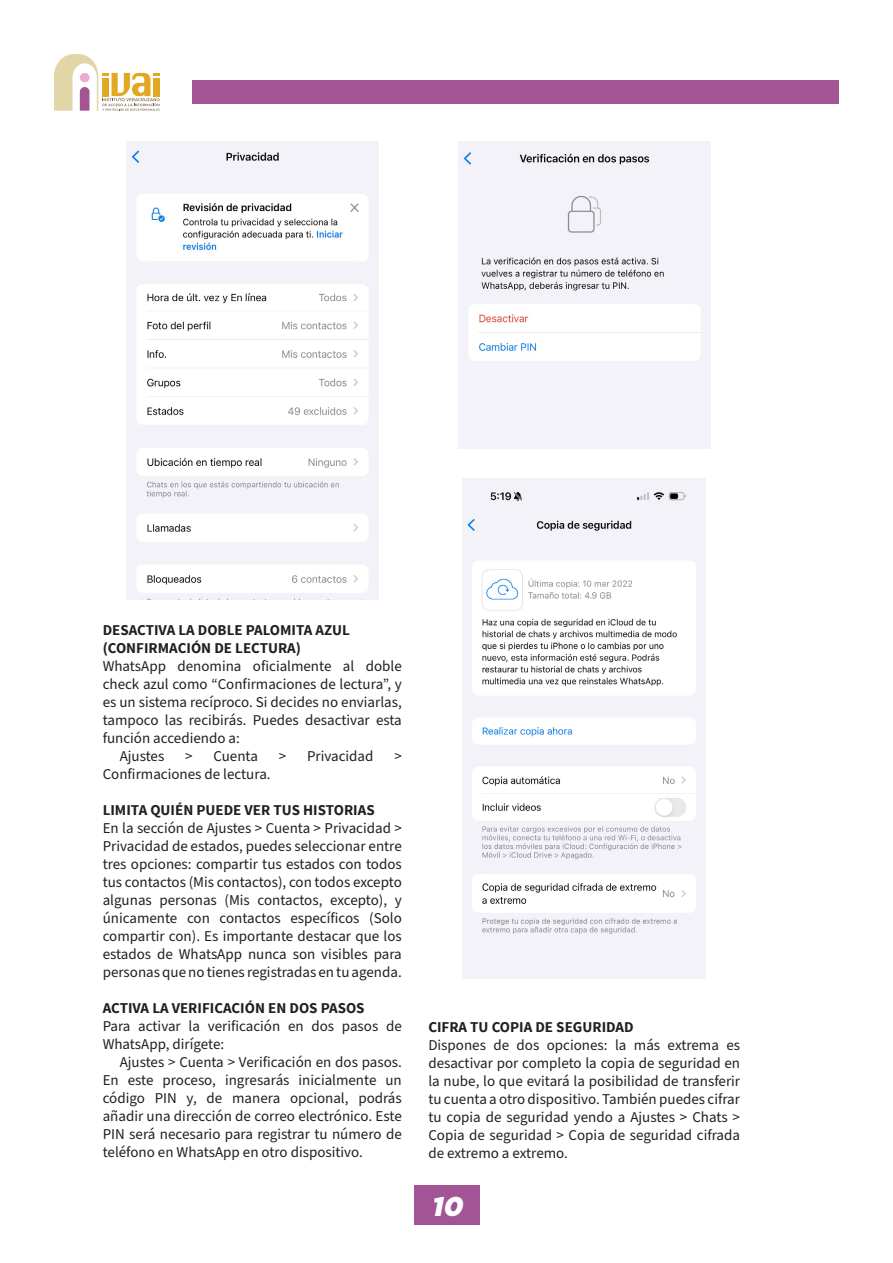
<style>
.page{position:relative;width:893px;height:1263px;background:#fff}
.page>*{position:absolute;margin:0;border:0;box-sizing:border-box;transform-origin:0 0}
.t1{font:italic 900 27px "Zona Pro";color:#fff}
.t2{font:15px/18px "Source Sans Pro";color:#231f20;text-align:justify}
.Heading_3{font:700 15px/18px "Source Sans Pro";color:#231f20}
</style>
<div class="page">
<svg style="left:54px;top:54px;width:106px;height:57px"></svg>
<div style="left:192px;top:80px;width:646px;height:24px;background:#a35494"></div>
<div style="left:414px;top:1185px;width:65px;height:40px;background:#a35494"></div>
<img style="left:458px;top:142px;width:252px;height:307px">
<img style="left:463px;top:478px;width:243px;height:500px">
<img style="left:126px;top:142px;width:252px;height:458px">
<p class="Heading_3" style="left:103px;top:621px;width:249px">DESACTIVA LA DOBLE PALOMITA AZUL (CONFIRMACIÓN DE LECTURA)</p>
<p class="t2" style="left:103px;top:657px;width:301px">WhatsApp denomina oficialmente al doble check azul como “Confirmaciones de lectura”, y es un sistema recíproco. Si decides no enviarlas, tampoco las recibirás. Puedes desactivar esta función accediendo a:</p>
<p class="t2" style="left:120px;top:747px;width:46px">Ajustes</p>
<p class="t2" style="left:185px;top:747px;width:74px">&gt; Cuenta</p>
<p class="t2" style="left:279px;top:747px;width:96px">&gt; Privacidad</p>
<p class="t2" style="left:394px;top:747px;width:9px">&gt;</p>
<p class="t2" style="left:103px;top:765px;width:169px">Confirmaciones de lectura.</p>
<p class="Heading_3" style="left:103px;top:801px;width:273px">LIMITA QUIÉN PUEDE VER TUS HISTORIAS</p>
<p class="t2" style="left:103px;top:819px;width:301px">En la sección de Ajustes &gt; Cuenta &gt; Privacidad &gt; Privacidad de estados, puedes seleccionar entre tres opciones: compartir tus estados con todos tus contactos (Mis contactos), con todos excepto algunas personas (Mis contactos, excepto), y únicamente con contactos específicos (Solo compartir con). Es importante destacar que los estados de WhatsApp nunca son visibles para personas que no tienes registradas en tu agenda.</p>
<p class="Heading_3" style="left:103px;top:999px;width:263px">ACTIVA LA VERIFICACIÓN EN DOS PASOS</p>
<p class="t2" style="left:103px;top:1017px;width:301px">Para activar la verificación en dos pasos de<br>WhatsApp, dirígete:</p>
<p class="t2" style="left:103px;top:1053px;width:301px;text-indent:17px">Ajustes &gt; Cuenta &gt; Verificación en dos pasos.<br>En este proceso, ingresarás inicialmente un código PIN y, de manera opcional, podrás añadir una dirección de correo electrónico. Este PIN será necesario para registrar tu número de teléfono en WhatsApp en otro dispositivo.</p>
<p class="Heading_3" style="left:428px;top:1019px;width:207px">CIFRA TU COPIA DE SEGURIDAD</p>
<p class="t2" style="left:428px;top:1037px;width:313px">Dispones de dos opciones: la más extrema es desactivar por completo la copia de seguridad en la nube, lo que evitará la posibilidad de transferir tu cuenta a otro dispositivo. También puedes cifrar tu copia de seguridad yendo a Ajustes &gt; Chats &gt; Copia de seguridad &gt; Copia de seguridad cifrada de extremo a extremo.</p>
<h1 class="t1" style="left:431px;top:1188px;width:33px">10</h1>
</div>
